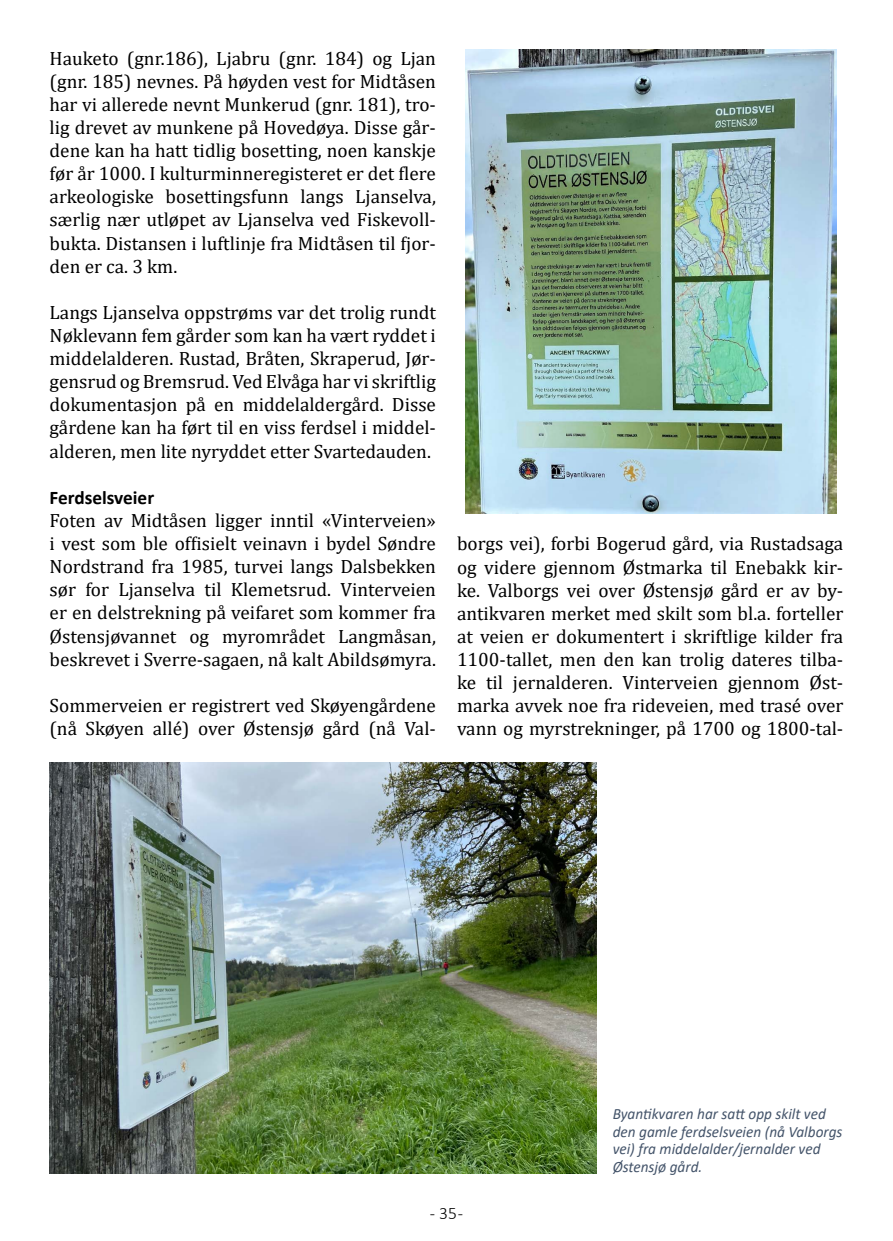
<style>
.page{position:relative;width:893px;height:1241px;background:#fff}
.page>*{position:absolute;margin:0;border:0;box-sizing:border-box;transform-origin:0 0}
.t1{font:19.25px/23.1px "Cambria";color:#000;text-align:justify}
.t2{font:700 19.25px "Calibri";color:#000}
.t3{font:300 17.5px "Calibri";color:#000}
.t4{font:italic 15.75px/17.5px "Calibri";color:#44546a}
</style>
<div class="page">
<img style="left:50px;top:762px;width:547px;height:410px">
<img style="left:466px;top:50px;width:371px;height:463px">
<p class="t1" style="left:50px;top:46px;width:388px">Hauketo (gnr.186), Ljabru (gnr. 184) og Ljan (gnr. 185) nevnes. På høyden vest for Midtåsen har vi allerede nevnt Munkerud (gnr. 181), tro&shy;lig drevet av munkene på Hovedøya. Disse går&shy;dene kan ha hatt tidlig bosetting, noen kanskje før år 1000. I kulturminneregisteret er det flere arkeologiske bosettingsfunn langs Ljanselva, særlig nær utløpet av Ljanselva ved Fiskevoll&shy;bukta. Distansen i luftlinje fra Midtåsen til fjor&shy;den er ca. 3 km.</p>
<p class="t1" style="left:50px;top:300px;width:388px">Langs Ljanselva oppstrøms var det trolig rundt Nøklevann fem gårder som kan ha vært ryddet i middelalderen. Rustad, Bråten, Skraperud, Jør&shy;gensrud og Bremsrud. Ved Elvåga har vi skriftlig dokumentasjon på en middelaldergård. Disse gårdene kan ha ført til en viss ferdsel i middel&shy;alderen, men lite nyryddet etter Svartedauden.</p>
<p class="t2" style="left:50px;top:483px;width:106px">Ferdselsveier</p>
<p class="t1" style="left:50px;top:508px;width:388px">Foten av Midtåsen ligger inntil «Vinterveien» i vest som ble offisielt veinavn i bydel Søndre Nordstrand fra 1985, turvei langs Dalsbekken sør for Ljanselva til Klemetsrud. Vinterveien er en delstrekning på veifaret som kommer fra Østensjøvannet og myrområdet Langmåsan, beskrevet i Sverre-sagaen, nå kalt Abildsømyra.</p>
<p class="t1" style="left:50px;top:693px;width:388px">Sommerveien er registrert ved Skøyengårdene (nå Skøyen allé) over Østensjø gård (nå Val-</p>
<p class="t1" style="left:457px;top:532px;width:388px">borgs vei), forbi Bogerud gård, via Rustadsaga og videre gjennom Østmarka til Enebakk kir&shy;ke. Valborgs vei over Østensjø gård er av by&shy;antikvaren merket med skilt som bl.a. forteller at veien er dokumentert i skriftlige kilder fra 1100-tallet, men den kan trolig dateres tilba&shy;ke til jernalderen. Vinterveien gjennom Øst&shy;marka avvek noe fra rideveien, med trasé over vann og myrstrekninger, på 1700 og 1800-tal-</p>
<p class="t4" style="left:613px;top:1104px;width:231px">Byantikvaren har satt opp skilt ved den gamle ferdselsveien (nå Valborgs vei) fra middelalder/jernalder ved<br>Østensjø gård.</p>
<p class="t3" style="left:430px;top:1201px;width:35px">- 35 -</p>
</div>
